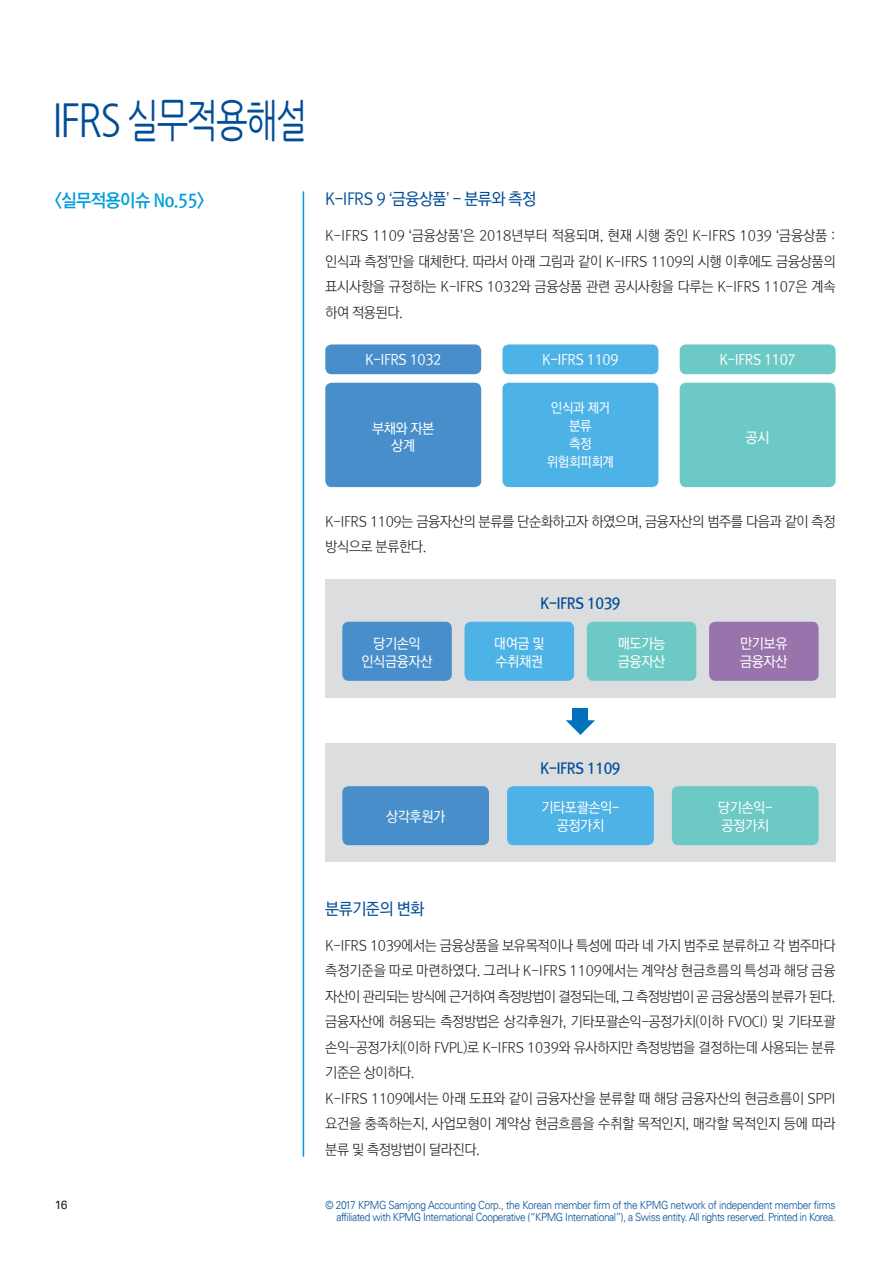
<style>
.page{position:relative;width:893px;height:1263px;background:#fff}
.page>*{position:absolute;margin:0;border:0;box-sizing:border-box;transform-origin:0 0}
.t1{font:45px "Nanum Gothic";letter-spacing:-.06em;color:#014d97;scale:.85 1}
.t2{font:18px "Rix Go B";letter-spacing:-.04em;color:#009cdc;scale:.95 1}
.t3{font:16.5px "Rix Go M";letter-spacing:-.035em;color:#014d97;scale:.95 1}
.t4{font:15px "Rix Go B";letter-spacing:-.03em;color:#014d97;scale:.95 1}
.t5{font:14.25px/25.5px "Rix Go L";letter-spacing:-.03em;color:#231f20;scale:.95 1}
.t6{font:14.25px/18px "Rix Go M";letter-spacing:-.03em;color:#fff;scale:.95 1}
.t7{font:13.5px/18px "Rix Go M";letter-spacing:-.03em;color:#fff;text-align:center;scale:.95 1}
.t8{font:12px "Universfor KPMG";color:#231f20}
.t9{font:300 11.25px/12px "Univers 45";letter-spacing:-.04em;color:#014d97;text-align:right;scale:.9 1}
.s1{font-family:"Arial"}
</style>
<div class="page">
<hr style="left:303px;top:191px;width:1px;height:966px;background:#009cdc">
<div style="left:325px;top:344px;width:156px;height:30px;background:#478ecb;border-radius:6px"></div>
<div style="left:325px;top:383px;width:156px;height:104px;background:#478ecb;border-radius:6px"></div>
<div style="left:502px;top:344px;width:156px;height:30px;background:#4db2e5;border-radius:6px"></div>
<div style="left:502px;top:383px;width:156px;height:104px;background:#4db2e5;border-radius:6px"></div>
<div style="left:680px;top:344px;width:156px;height:30px;background:#6dc9c6;border-radius:6px"></div>
<div style="left:680px;top:383px;width:156px;height:104px;background:#6dc9c6;border-radius:6px"></div>
<div style="left:325px;top:579px;width:511px;height:118px;background:#dcdddf"></div>
<div style="left:342px;top:622px;width:110px;height:59px;background:#478ecb;border-radius:6px"></div>
<div style="left:465px;top:622px;width:109px;height:59px;background:#4db2e5;border-radius:6px"></div>
<div style="left:587px;top:622px;width:109px;height:59px;background:#6dc9c6;border-radius:6px"></div>
<div style="left:709px;top:622px;width:110px;height:59px;background:#9973ac;border-radius:6px"></div>
<div style="left:325px;top:743px;width:511px;height:119px;background:#dcdddf"></div>
<div style="left:342px;top:786px;width:147px;height:59px;background:#478ecb;border-radius:6px"></div>
<div style="left:507px;top:786px;width:147px;height:59px;background:#4db2e5;border-radius:6px"></div>
<div style="left:672px;top:786px;width:147px;height:59px;background:#6dc9c6;border-radius:6px"></div>
<svg style="left:566px;top:720px;width:29px;height:15px"></svg>
<div style="left:573px;top:708px;width:15px;height:18px;background:#0072bc"></div>
<h1 class="t1" style="left:53px;top:99px;width:301px">IFRS 실무적용해설</h1>
<p class="t2" style="left:55px;top:190px;width:159px">&lt;실무적용이슈 No.55&gt;</p>
<p class="t3" style="left:325px;top:189px;width:224px">K-IFRS 9 <span class="s1">‘</span>금융상품<span class="s1">’</span> - 분류와 측정</p>
<p class="t5" style="left:325px;top:223px;width:539px;text-align:justify">K-IFRS 1109 <span class="s1">‘</span>금융상품<span class="s1">’</span>은 2018년부터 적용되며, 현재 시행 중인 K-IFRS 1039 <span class="s1">‘</span>금융상품 : 인식과 측정<span class="s1">’</span>만을 대체한다. 따라서 아래 그림과 같이 K-IFRS 1109의 시행 이후에도 금융상품의 표시사항을 규정하는 K-IFRS 1032와 금융상품 관련 공시사항을 다루는 K-IFRS 1107은 계속 하여 적용된다.</p>
<p class="t6" style="left:365px;top:351px;width:82px">K-IFRS 1032</p>
<p class="t6" style="left:372px;top:420px;width:67px;line-height:16.5px;text-align:center">부채와 자본 상계</p>
<p class="t6" style="left:542px;top:351px;width:82px">K-IFRS 1109</p>
<p class="t7" style="left:547px;top:399px;width:72px">인식과 제거 분류<br>측정 위험회피회계</p>
<p class="t6" style="left:719px;top:351px;width:82px">K-IFRS 1107</p>
<p class="t6" style="left:746px;top:428px;width:27px">공시</p>
<p class="t5" style="left:325px;top:508px;width:539px">K-IFRS 1109는 금융자산의 분류를 단순화하고자 하였으며, 금융자산의 범주를 다음과 같이 측정 방식으로 분류한다.</p>
<p class="t4" style="left:540px;top:595px;width:86px">K-IFRS 1039</p>
<p class="t6" style="left:361px;top:634px;width:76px;text-align:center">당기손익 인식금융자산</p>
<p class="t6" style="left:494px;top:634px;width:55px">대여금 및 수취채권</p>
<p class="t6" style="left:618px;top:634px;width:52px">매도가능 금융자산</p>
<p class="t6" style="left:740px;top:634px;width:52px">만기보유 금융자산</p>
<p class="t4" style="left:540px;top:759px;width:86px">K-IFRS 1109</p>
<p class="t6" style="left:386px;top:807px;width:64px">상각후원가</p>
<p class="t6" style="left:541px;top:799px;width:84px;text-align:center">기타포괄손익-공정가치</p>
<p class="t6" style="left:718px;top:799px;width:59px">당기손익-공정가치</p>
<p class="t3" style="left:325px;top:899px;width:106px">분류기준의 변화</p>
<p class="t5" style="left:325px;top:932px;width:539px">K-IFRS 1039에서는 금융상품을 보유목적이나 특성에 따라 네 가지 범주로 분류하고 각 범주마다 측정기준을 따로 마련하였다. 그러나 K-IFRS 1109에서는 계약상 현금흐름의 특성과 해당 금융 자산이 관리되는 방식에 근거하여 측정방법이 결정되는데, 그 측정방법이 곧 금융상품의 분류가 된다. 금융자산에 허용되는 측정방법은 상각후원가, 기타포괄손익-공정가치(이하 FVOCI) 및 기타포괄 손익-공정가치(이하 FVPL)로 K-IFRS 1039와 유사하지만 측정방법을 결정하는데 사용되는 분류 기준은 상이하다.<br>K-IFRS 1109에서는 아래 도표와 같이 금융자산을 분류할 때 해당 금융자산의 현금흐름이 SPPI 요건을 충족하는지, 사업모형이 계약상 현금흐름을 수취할 목적인지, 매각할 목적인지 등에 따라 분류 및 측정방법이 달라진다.</p>
<p class="t8" style="left:55px;top:1197px;width:14px">16</p>
<p class="t9" style="left:325px;top:1199px;width:568px">© 2017 KPMG Samjong Accounting Corp., the Korean member firm of the KPMG network of independent member firms affiliated with KPMG International Cooperative (“KPMG International”), a Swiss entity. All rights reserved. Printed in Korea.</p>
</div>
